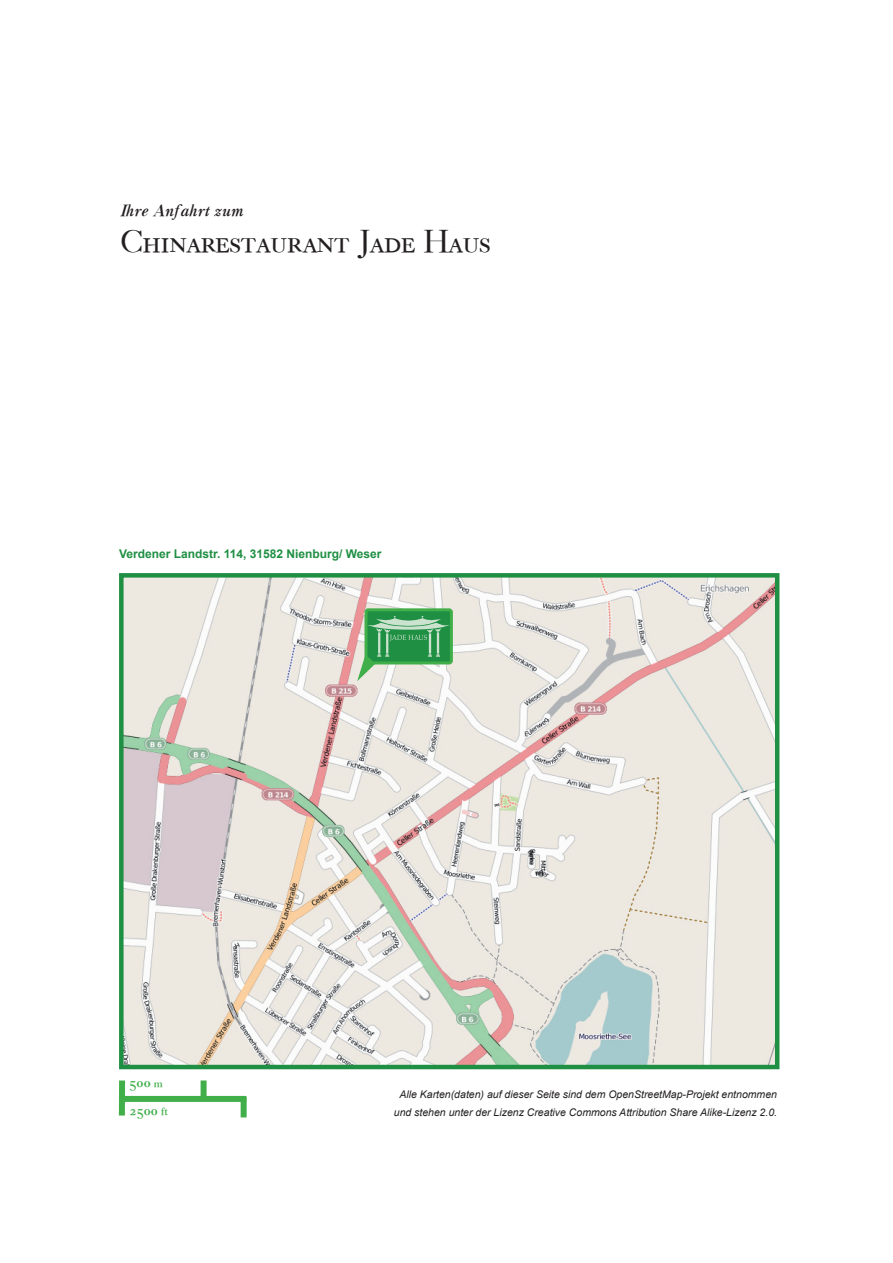
<style>
.page{position:relative;width:893px;height:1263px;background:#fff}
.page>*{position:absolute;margin:0;border:0;box-sizing:border-box;transform-origin:0 0}
.t1{font:31.5px "Caslon Classico SC";color:#231f20}
.t2{font:italic 700 16.5px "Caslon Classico";color:#231f20}
.t3{font:700 13.5px/27.9px "Caslon Classico";color:#40ae49}
.t4{font:700 12px "Arial";color:#1f8f43}
.t5{font:italic 10.5px/18px "Arial";color:#231f20;text-align:center}
.s1{font-size:10.5px}
</style>
<div class="page">
<img style="left:124px;top:578px;width:650px;height:486px">
<div style="left:119px;top:573px;width:660px;height:496px;border:4px solid #1f8f43"></div>
<div style="left:119px;top:1080px;width:6px;height:35px;background:#40ae49"></div>
<div style="left:123px;top:1096px;width:123px;height:6px;background:#40ae49"></div>
<div style="left:241px;top:1097px;width:6px;height:20px;background:#40ae49"></div>
<div style="left:201px;top:1080px;width:6px;height:17px;background:#40ae49"></div>
<svg style="left:357px;top:607px;width:97px;height:74px;background:#74b682"></svg>
<h2 class="t2" style="left:120px;top:200px;width:125px">Ihre Anfahrt zum</h2>
<h1 class="t1" style="left:120px;top:222px;width:372px">Chinarestaurant Jade Haus</h1>
<p class="t4" style="left:119px;top:546px;width:264px">Verdener Landstr. 114, 31582 Nienburg/ Weser</p>
<p class="t3" style="left:130px;top:1069px;width:40px">500 <span class="s1">m<br></span>2500 <span class="s1">ft</span></p>
<p class="t5" style="left:394px;top:1085px;width:385px">Alle Karten(daten) auf dieser Seite sind dem OpenStreetMap-Projekt entnommen und stehen unter der Lizenz Creative Commons Attribution Share Alike-Lizenz 2.0.</p>
</div>
